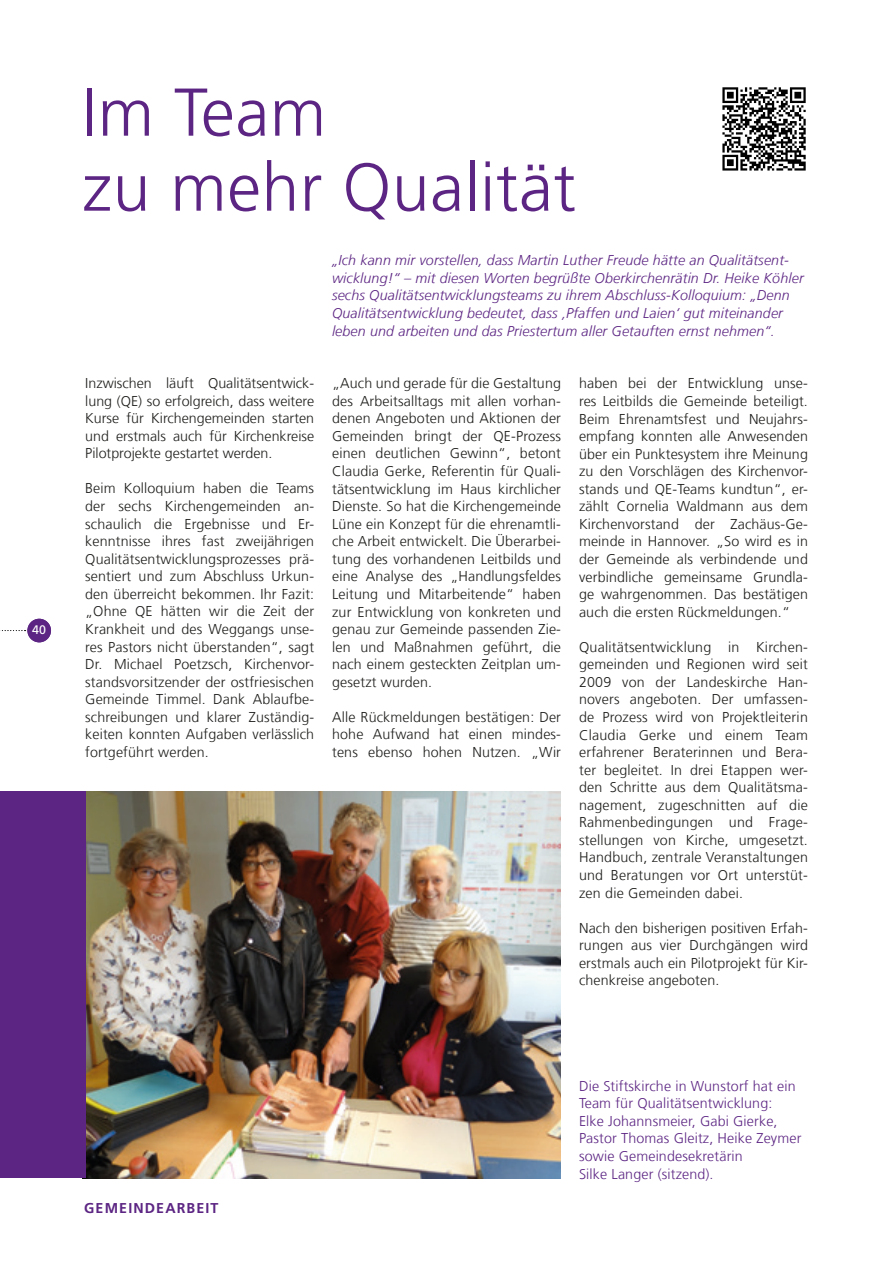
<style>
.page{position:relative;width:893px;height:1263px;background:#fff}
.page>*{position:absolute;margin:0;border:0;box-sizing:border-box;transform-origin:0 0}
.t1{font:300 67.5px/75px "Frutiger LT Com";letter-spacing:.01em;color:#5c2583}
.t2{font:300 14.25px/17.5px "Frutiger LT Com";letter-spacing:.01em;color:#1d1d1b;text-align:justify}
.t3{font:italic 300 14.25px/17.5px "Frutiger LT Com";letter-spacing:.01em;color:#5c2583}
.t4{font:300 14.25px/17.5px "Frutiger LT Com";letter-spacing:.01em;color:#5c2583}
.t5{font:700 14.25px "Frutiger LT Com";letter-spacing:.08em;color:#5c2583}
.t6{font:12.3px "Frutiger LT Com";color:#fff}
</style>
<div class="page">
<svg style="left:0;top:630px;width:26px;height:1px"></svg>
<div style="left:27px;top:619px;width:24px;height:23px;background:#5c2583;border-radius:50%"></div>
<img style="left:85px;top:792px;width:476px;height:386px">
<div style="left:0;top:792px;width:85px;height:386px;background:#5c2583"></div>
<svg style="left:722px;top:87px;width:84px;height:84px"></svg>
<p class="t6" style="left:32px;top:623px;width:15px">40</p>
<h1 class="t1" style="left:82px;top:75px;width:495px">Im Team<br>zu mehr Qualität</h1>
<p class="t3" style="left:332px;top:252px;width:473px">„Ich kann mir vorstellen, dass Martin Luther Freude hätte an Qualitätsent&shy;wicklung!“ – mit diesen Worten begrüßte Oberkirchenrätin Dr. Heike Köhler sechs Qualitätsentwicklungsteams zu ihrem Abschluss-Kolloquium: „Denn Qualitätsentwicklung bedeutet, dass ‚Pfaffen und Laien‘ gut miteinander leben und arbeiten und das Priestertum aller Getauften ernst nehmen“.</p>
<p class="t2" style="left:85px;top:375px;width:230px">Inzwischen läuft Qualitätsentwick&shy;lung (QE) so erfolgreich, dass weitere Kurse für Kirchengemeinden starten und erstmals auch für Kirchenkreise Pilotprojekte gestartet werden.</p>
<p class="t2" style="left:85px;top:480px;width:230px">Beim Kolloquium haben die Teams der sechs Kirchengemeinden an&shy;schaulich die Ergebnisse und Er&shy;kenntnisse ihres fast zweijährigen Qualitätsentwicklungsprozesses prä&shy;sentiert und zum Abschluss Urkun&shy;den überreicht bekommen. Ihr Fazit: „Ohne QE hätten wir die Zeit der Krankheit und des Weggangs unse&shy;res Pastors nicht überstanden“, sagt Dr. Michael Poetzsch, Kirchenvor&shy;standsvorsitzender der ostfriesischen Gemeinde Timmel. Dank Ablaufbe&shy;schreibungen und klarer Zuständig&shy;keiten konnten Aufgaben verlässlich fortgeführt werden.</p>
<p class="t2" style="left:332px;top:375px;width:230px">„Auch und gerade für die Gestaltung des Arbeitsalltags mit allen vorhan&shy;denen Angeboten und Aktionen der Gemeinden bringt der QE-Prozess einen deutlichen Gewinn“, betont Claudia Gerke, Referentin für Quali&shy;tätsentwicklung im Haus kirchlicher Dienste. So hat die Kirchengemeinde Lüne ein Konzept für die ehrenamtli&shy;che Arbeit entwickelt. Die Überarbei&shy;tung des vorhandenen Leitbilds und eine Analyse des „Handlungsfeldes Leitung und Mitarbeitende“ haben zur Entwicklung von konkreten und genau zur Gemeinde passenden Zie&shy;len und Maßnahmen geführt, die nach einem gesteckten Zeitplan um&shy;gesetzt wurden.</p>
<p class="t2" style="left:332px;top:708px;width:230px">Alle Rückmeldungen bestätigen: Der hohe Aufwand hat einen mindes&shy;tens ebenso hohen Nutzen. „Wir</p>
<p class="t2" style="left:579px;top:375px;width:230px">haben bei der Entwicklung unse&shy;res Leitbilds die Gemeinde beteiligt.<br>Beim Ehrenamtsfest und Neujahrs&shy;empfang konnten alle Anwesenden über ein Punktesystem ihre Meinung zu den Vorschlägen des Kirchenvor&shy;stands und QE-Teams kundtun“, er&shy;zählt Cornelia Waldmann aus dem Kirchenvorstand der Zachäus-Ge&shy;meinde in Hannover. „So wird es in der Gemeinde als verbindende und verbindliche gemeinsame Grundla&shy;ge wahrgenommen. Das bestätigen auch die ersten Rückmeldungen.“</p>
<p class="t2" style="left:579px;top:638px;width:230px">Qualitätsentwicklung in Kirchen&shy;gemeinden und Regionen wird seit 2009 von der Landeskirche Han&shy;novers angeboten. Der umfassen&shy;de Prozess wird von Projektleiterin Claudia Gerke und einem Team erfahrener Beraterinnen und Bera&shy;ter begleitet. In drei Etappen wer&shy;den Schritte aus dem Qualitätsma&shy;nagement, zugeschnitten auf die Rahmenbedingungen und Frage&shy;stellungen von Kirche, umgesetzt.<br>Handbuch, zentrale Veranstaltungen und Beratungen vor Ort unterstüt&shy;zen die Gemeinden dabei.</p>
<p class="t2" style="left:579px;top:919px;width:230px">Nach den bisherigen positiven Erfah&shy;rungen aus vier Durchgängen wird erstmals auch ein Pilotprojekt für Kir&shy;chenkreise angeboten.</p>
<p class="t5" style="left:84px;top:1200px;width:136px">GEMEINDEARBEIT</p>
<p class="t4" style="left:579px;top:1077px;width:224px">Die Stiftskirche in Wunstorf hat ein<br>Team für Qualitätsentwicklung:<br>Elke Johannsmeier, Gabi Gierke,<br>Pastor Thomas Gleitz, Heike Zeymer sowie Gemeindesekretärin<br>Silke Langer (sitzend).</p>
</div>
